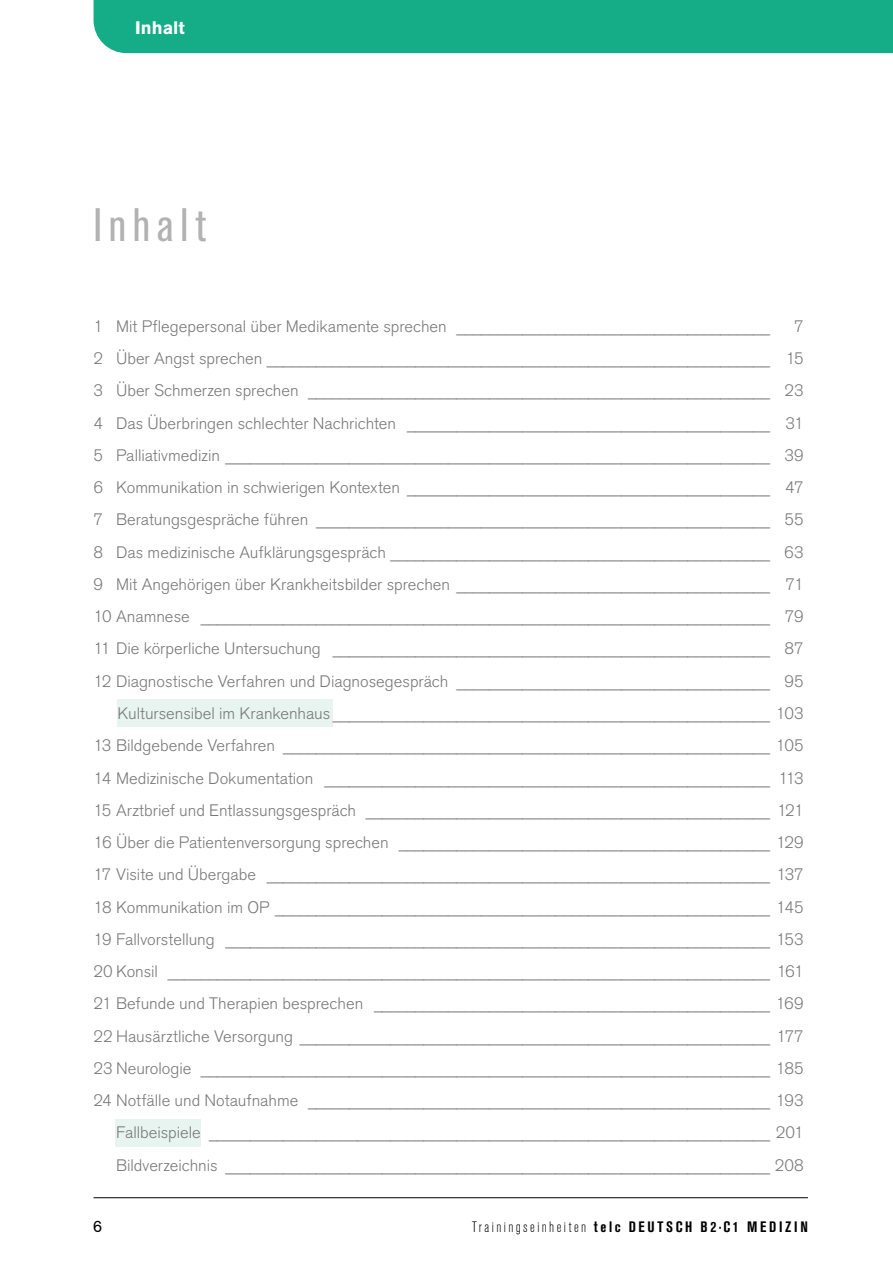
<style>
.page{position:relative;width:893px;height:1263px;background:#fff}
.page>*{position:absolute;margin:0;border:0;box-sizing:border-box;transform-origin:0 0}
._01_Überschrift_Test{font:condensed 46.5px "Akzidenz Grotesk Pro";letter-spacing:.15em;color:#b3b2b2}
.t1{font:700 18px "Akzidenz Grotesk Pro";color:#fff}
._11_Fließtext{font:300 16.5px "Akzidenz Grotesk Pro";color:#797979}
.t2{font:16.5px "Akzidenz Grotesk Pro";color:#000}
.t3{font:700 condensed 15px "Akzidenz Grotesk Pro";letter-spacing:.175em;color:#000}
.s1{font-weight:300}
</style>
<div class="page">
<div style="left:94px;top:0;width:799px;height:53px;background:#14ad88"></div>
<hr style="left:94px;top:1197px;width:714px;height:1px;background:#000">
<div style="left:116px;top:1119px;width:85px;height:28px;background:#e8f4ef"></div>
<div style="left:117px;top:699px;width:215px;height:28px;background:#e8f4ef"></div>
<p class="t1" style="left:135px;top:16px;width:51px">Inhalt</p>
<p class="_01_Überschrift_Test" style="left:94px;top:195px;width:114px">Inhalt</p>
<p class="_11_Fließtext" style="left:94px;top:315px;width:678px">1 Mit Pflegepersonal über Medikamente sprechen ______________________________________</p>
<p class="_11_Fließtext" style="left:794px;top:315px;width:11px">7</p>
<p class="_11_Fließtext" style="left:94px;top:348px;width:712px">2 Über Angst sprechen _____________________________________________________________ 15</p>
<p class="_11_Fließtext" style="left:94px;top:380px;width:712px">3 Über Schmerzen sprechen ________________________________________________________ 23</p>
<p class="_11_Fließtext" style="left:94px;top:412px;width:712px">4 Das Überbringen schlechter Nachrichten ____________________________________________ 31</p>
<p class="_11_Fließtext" style="left:94px;top:444px;width:712px">5 Palliativmedizin __________________________________________________________________ 39</p>
<p class="_11_Fließtext" style="left:94px;top:477px;width:712px">6 Kommunikation in schwierigen Kontexten ____________________________________________ 47</p>
<p class="_11_Fließtext" style="left:94px;top:509px;width:712px">7 Beratungsgespräche führen _______________________________________________________ 55</p>
<p class="_11_Fließtext" style="left:94px;top:541px;width:712px">8 Das medizinische Aufklärungsgespräch ______________________________________________ 63</p>
<p class="_11_Fließtext" style="left:94px;top:573px;width:712px">9 Mit Angehörigen über Krankheitsbilder sprechen ______________________________________ 71</p>
<p class="_11_Fließtext" style="left:94px;top:606px;width:712px">10 Anamnese _____________________________________________________________________ 79</p>
<p class="_11_Fließtext" style="left:94px;top:638px;width:712px">11 Die körperliche Untersuchung _____________________________________________________ 87</p>
<p class="_11_Fließtext" style="left:94px;top:670px;width:712px">12 Diagnostische Verfahren und Diagnosegespräch ______________________________________ 95</p>
<p class="_11_Fließtext" style="left:118px;top:702px;width:688px">Kultursensibel im Krankenhaus _____________________________________________________ 103</p>
<p class="_11_Fließtext" style="left:94px;top:735px;width:712px">13 Bildgebende Verfahren ___________________________________________________________ 105</p>
<p class="_11_Fließtext" style="left:94px;top:767px;width:712px">14 Medizinische Dokumentation ______________________________________________________ 113</p>
<p class="_11_Fließtext" style="left:94px;top:799px;width:712px">15 Arztbrief und Entlassungsgespräch _________________________________________________ 121</p>
<p class="_11_Fließtext" style="left:94px;top:831px;width:712px">16 Über die Patientenversorgung sprechen _____________________________________________ 129</p>
<p class="_11_Fließtext" style="left:94px;top:864px;width:712px">17 Visite und Übergabe _____________________________________________________________ 137</p>
<p class="_11_Fließtext" style="left:94px;top:896px;width:712px">18 Kommunikation im OP ____________________________________________________________ 145</p>
<p class="_11_Fließtext" style="left:94px;top:928px;width:712px">19 Fallvorstellung __________________________________________________________________ 153</p>
<p class="_11_Fließtext" style="left:94px;top:961px;width:712px">20 Konsil _________________________________________________________________________ 161</p>
<p class="_11_Fließtext" style="left:94px;top:993px;width:712px">21 Befunde und Therapien besprechen ________________________________________________ 169</p>
<p class="_11_Fließtext" style="left:94px;top:1025px;width:712px">22 Hausärztliche Versorgung _________________________________________________________ 177</p>
<p class="_11_Fließtext" style="left:94px;top:1057px;width:712px">23 Neurologie _____________________________________________________________________ 185</p>
<p class="_11_Fließtext" style="left:94px;top:1090px;width:712px">24 Notfälle und Notaufnahme ________________________________________________________ 193</p>
<p class="_11_Fließtext" style="left:116px;top:1122px;width:689px">Fallbeispiele ____________________________________________________________________ 201</p>
<p class="_11_Fließtext" style="left:116px;top:1154px;width:689px">Bildverzeichnis __________________________________________________________________ 208</p>
<p class="t2" style="left:93px;top:1215px;width:11px">6</p>
<p class="t3" style="left:472px;top:1217px;width:337px"><span class="s1">Trainingseinheiten</span> telc DEUTSCH B2·C1 MEDIZIN</p>
</div>
